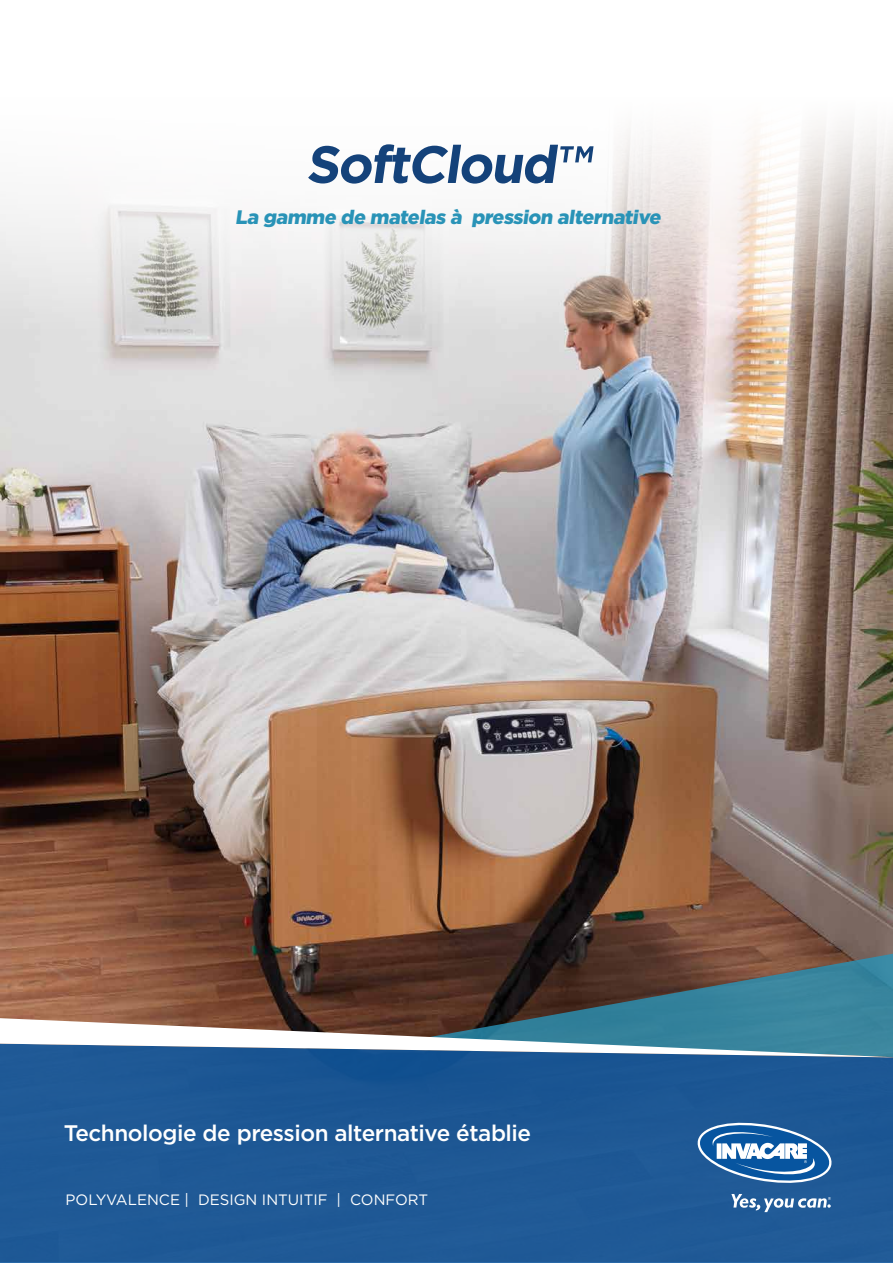
<style>
.page{position:relative;width:893px;height:1263px;background:#fff}
.page>*{position:absolute;margin:0;border:0;box-sizing:border-box;transform-origin:0 0}
.t1{font:700 52.35px "Gotham";color:#14427a}
.t2{font:500 22.5px "Gotham";letter-spacing:-.02em;color:#fff}
.t3{font:900 19.5px "Gotham";color:#2993b7}
.t4{font:15px "Gotham";color:#fff}
</style>
<div class="page">
<img style="left:0;top:439px;width:893px;height:579px">
<svg style="left:0;top:420px;width:893px;height:19px;background:#c4c1c1"></svg>
<svg style="left:0;top:123px;width:893px;height:297px"></svg>
<div style="left:0;top:1057px;width:75px;height:206px;background:#1f5996"></div>
<svg style="left:75px;top:933px;width:818px;height:330px;background:#30537b"></svg>
<svg style="left:0;top:1018px;width:893px;height:39px"></svg>
<svg style="left:697px;top:1123px;width:135px;height:64px"></svg>
<svg style="left:731px;top:1194px;width:100px;height:18px"></svg>
<h1 class="t1" style="left:305px;top:130px;width:296px">SoftCloud™</h1>
<p class="t3" style="left:235px;top:204px;width:431px">La gamme de matelas à pression alternative</p>
<p class="t2" style="left:64px;top:1119px;width:469px">Technologie de pression alternative établie</p>
<p class="t4" style="left:66px;top:1190px;width:364px">POLYVALENCE | DESIGN INTUITIF | CONFORT</p>
</div>
